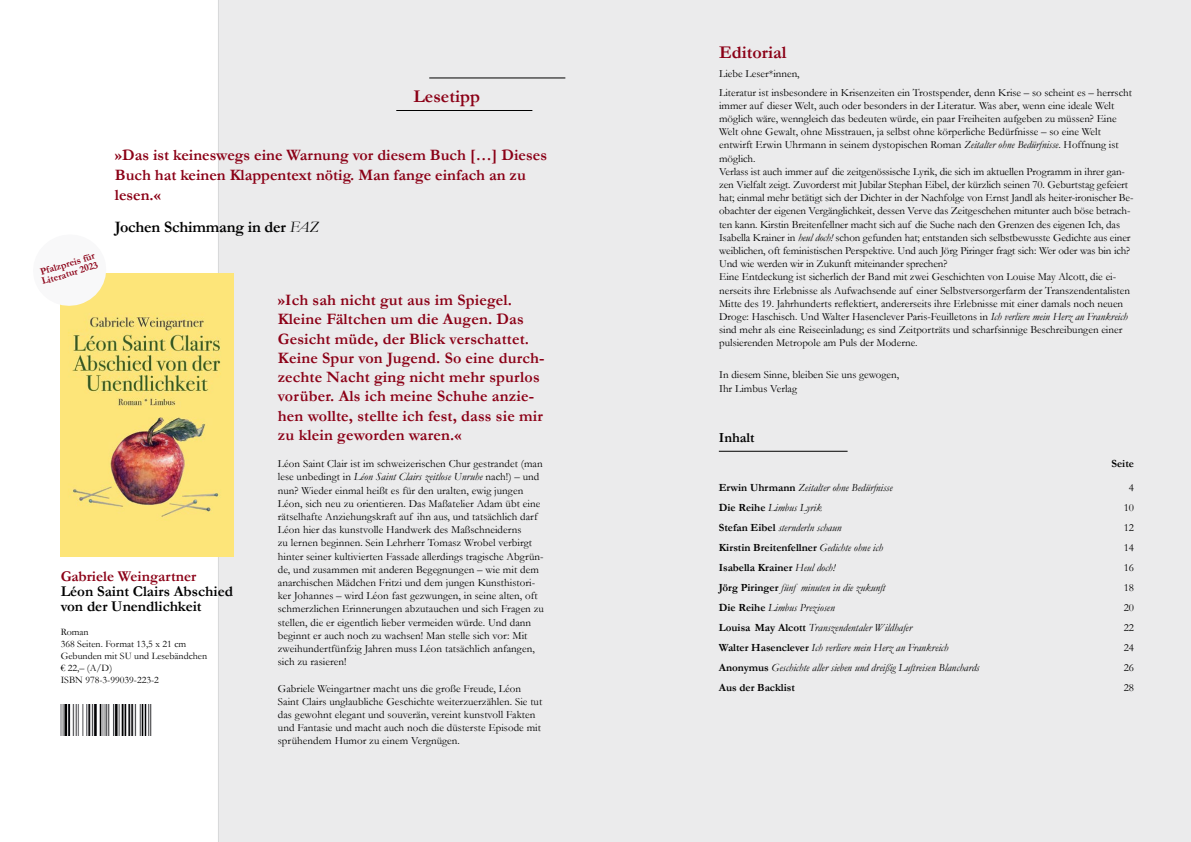
<style>
.page{position:relative;width:1191px;height:842px;background:#fff}
.page>*{position:absolute;margin:0;border:0;box-sizing:border-box;transform-origin:0 0}
.t1{font:700 18px "Garamond";color:#8b0016}
.t2{font:700 16px/19.2px "Garamond";letter-spacing:.01em;color:#8b0016}
.t3{font:700 16px "Garamond";letter-spacing:-.01em;color:#000}
.t4{font:700 15px/15px "Garamond";color:#000}
.t5{font:700 15px "Garamond";color:#8b0016}
.t6{font:700 14px "Garamond";color:#000}
.t7{font:11px/13.2px "Garamond";color:#000}
.t8{font:italic 11px/20px "Garamond";color:#000}
.t9{font:700 11px "Garamond";color:#000}
.t10{font:10px/12px "Garamond";color:#000}
.t11{font:700 10px/9.6px "Garamond";color:#8b0016}
.s1{font-weight:400;font-style:italic}
.s2{font-style:italic}
.s3{font-weight:700;font-style:normal}
</style>
<div class="page">
<div style="left:218px;top:0;width:973px;height:842px;background:#ebebec"></div>
<hr style="left:719px;top:451px;width:128px;height:1px;background:#000">
<div style="left:413px;top:90px;width:87px;height:21px;background:#ebebec"></div>
<hr style="left:429px;top:77px;width:136px;height:1px;background:#000">
<hr style="left:396px;top:110px;width:136px;height:1px;background:#000">
<img style="left:61px;top:705px;width:90px;height:31px">
<img style="left:61px;top:274px;width:172px;height:283px">
<svg style="left:60px;top:273px;width:50px;height:37px"></svg>
<h1 class="t1" style="left:413px;top:85px;width:68px">Lesetipp</h1>
<p class="t11" style="left:38px;top:268px;width:60px;rotate:-17deg">Pfalzpreis für<br>Literatur 2023</p>
<h2 class="t2" style="left:115px;top:145px;width:434px;line-height:20px">»Das ist keineswegs eine Warnung vor diesem Buch […] Dieses<br>Buch hat keinen Klappentext nötig. Man fange einfach an zu lesen.«</h2>
<h2 class="t3" style="left:115px;top:217px;width:205px">Jochen Schimmang in der <span class="s1">FAZ</span></h2>
<h3 class="t5" style="left:61px;top:567px;width:137px">Gabriele Weingartner</h3>
<h3 class="t4" style="left:61px;top:583px;width:174px">Léon Saint Clairs Abschied von der Unendlichkeit</h3>
<p class="t10" style="left:61px;top:625px;width:148px">Roman<br>368 Seiten. Format 13,5 x 21 cm<br>Gebunden mit SU und Lesebändchen € 22,– (A/D)<br>ISBN 978-3-99039-223-2</p>
<p class="t2" style="left:278px;top:290px;width:268px">»Ich sah nicht gut aus im Spiegel.<br>Kleine Fältchen um die Augen. Das Gesicht müde, der Blick verschattet.<br>Keine Spur von Jugend. So eine durch&shy;zechte Nacht ging nicht mehr spurlos vorüber. Als ich meine Schuhe anzie&shy;hen wollte, stellte ich fest, dass sie mir zu klein geworden waren.«</p>
<p class="t7" style="left:278px;top:457px;width:267px">Léon Saint Clair ist im schweizerischen Chur gestrandet (man lese unbedingt in <span class="s2">Léon Saint Clairs zeitlose Unruhe</span> nach!) – und nun? Wieder einmal heißt es für den uralten, ewig jungen Léon, sich neu zu orientieren. Das Maßatelier Adam übt eine rätselhafte Anziehungskraft auf ihn aus, und tatsächlich darf Léon hier das kunstvolle Handwerk des Maßschneiderns<br>zu lernen beginnen. Sein Lehrherr Tomasz Wrobel verbirgt hinter seiner kultivierten Fassade allerdings tragische Abgrün&shy;de, und zusammen mit anderen Begegnungen – wie mit dem anarchischen Mädchen Fritzi und dem jungen Kunsthistori&shy;ker Johannes – wird Léon fast gezwungen, in seine alten, oft schmerzlichen Erinnerungen abzutauchen und sich Fragen zu stellen, die er eigentlich lieber vermeiden würde. Und dann beginnt er auch noch zu wachsen! Man stelle sich vor: Mit zweihundertfünfzig Jahren muss Léon tatsächlich anfangen, sich zu rasieren!</p>
<p class="t7" style="left:278px;top:681px;width:266px">Gabriele Weingartner macht uns die große Freude, Léon Saint Clairs unglaubliche Geschichte weiterzuerzählen. Sie tut das gewohnt elegant und souverän, vereint kunstvoll Fakten und Fantasie und macht auch noch die düsterste Episode mit sprühendem Humor zu einem Vergnügen.</p>
<h1 class="t1" style="left:719px;top:41px;width:69px">Editorial</h1>
<p class="t7" style="left:719px;top:64px;width:414px;line-height:18.9px">Liebe Leser*innen,<br>Literatur ist insbesondere in Krisenzeiten ein Trostspender, denn Krise – so scheint es – herrscht</p>
<p class="t7" style="left:719px;top:99px;width:416px">immer auf dieser Welt, auch oder besonders in der Literatur. Was aber, wenn eine ideale Welt möglich wäre, wenngleich das bedeuten würde, ein paar Freiheiten aufgeben zu müssen? Eine Welt ohne Gewalt, ohne Misstrauen, ja selbst ohne körperliche Bedürfnisse – so eine Welt entwirft Erwin Uhrmann in seinem dystopischen Roman <span class="s2">Zeitalter ohne Bedürfnisse</span>. Hoffnung ist möglich.<br>Verlass ist auch immer auf die zeitgenössische Lyrik, die sich im aktuellen Programm in ihrer gan&shy;zen Vielfalt zeigt. Zuvorderst mit Jubilar Stephan Eibel, der kürzlich seinen 70. Geburtstag gefeiert hat; einmal mehr betätigt sich der Dichter in der Nachfolge von Ernst Jandl als heiter-ironischer Be&shy;obachter der eigenen Vergänglichkeit, dessen Verve das Zeitgeschehen mitunter auch böse betrach&shy;ten kann. Kirstin Breitenfellner macht sich auf die Suche nach den Grenzen des eigenen Ich, das Isabella Krainer in <span class="s2">heul doch!</span> schon gefunden hat; entstanden sich selbstbewusste Gedichte aus einer weiblichen, oft feministischen Perspektive. Und auch Jörg Piringer fragt sich: Wer oder was bin ich?<br>Und wie werden wir in Zukunft miteinander sprechen?<br>Eine Entdeckung ist sicherlich der Band mit zwei Geschichten von Louise May Alcott, die ei&shy;nerseits ihre Erlebnisse als Aufwachsende auf einer Selbstversorgerfarm der Transzendentalisten Mitte des 19. Jahrhunderts reflektiert, andererseits ihre Erlebnisse mit einer damals noch neuen Droge: Haschisch. Und Walter Hasenclever Paris-Feuilletons in <span class="s2">Ich verliere mein Herz an Frankreich </span>sind mehr als eine Reiseeinladung; es sind Zeitporträts und scharfsinnige Beschreibungen einer pulsierenden Metropole am Puls der Moderne.</p>
<p class="t7" style="left:719px;top:368px;width:182px">In diesem Sinne, bleiben Sie uns gewogen,<br>Ihr Limbus Verlag</p>
<p class="t6" style="left:719px;top:429px;width:37px">Inhalt</p>
<p class="t8" style="left:719px;top:478px;width:262px"><span class="s3">Erwin Uhrmann</span> Zeitalter ohne Bedürfnisse<br><span class="s3">Die Reihe</span> Limbus Lyrik<br><span class="s3">Stefan Eibel</span> sternderln schaun<br><span class="s3">Kirstin Breitenfellner</span> Gedichte ohne ich<br><span class="s3">Isabella Krainer</span> Heul doch!<br><span class="s3">Jörg Piringer</span> fünf minuten in die zukunft<br><span class="s3">Die Reihe</span> Limbus Preziosen<br><span class="s3">Louisa May Alcott</span> Transzendentaler Wildhafer<br><span class="s3">Walter Hasenclever</span> Ich verliere mein Herz an Frankreich <span class="s3">Anonymus</span> Geschichte aller sieben und dreißig Luftreisen Blanchards <span class="s3">Aus der Backlist</span></p>
<p class="t9" style="left:1111px;top:457px;width:24px">Seite</p>
<p class="t7" style="left:1123px;top:477px;width:12px;line-height:20px;text-align:center">4<br>10<br>12<br>14<br>16<br>18<br>20<br>22<br>24<br>26<br>28</p>
</div>
